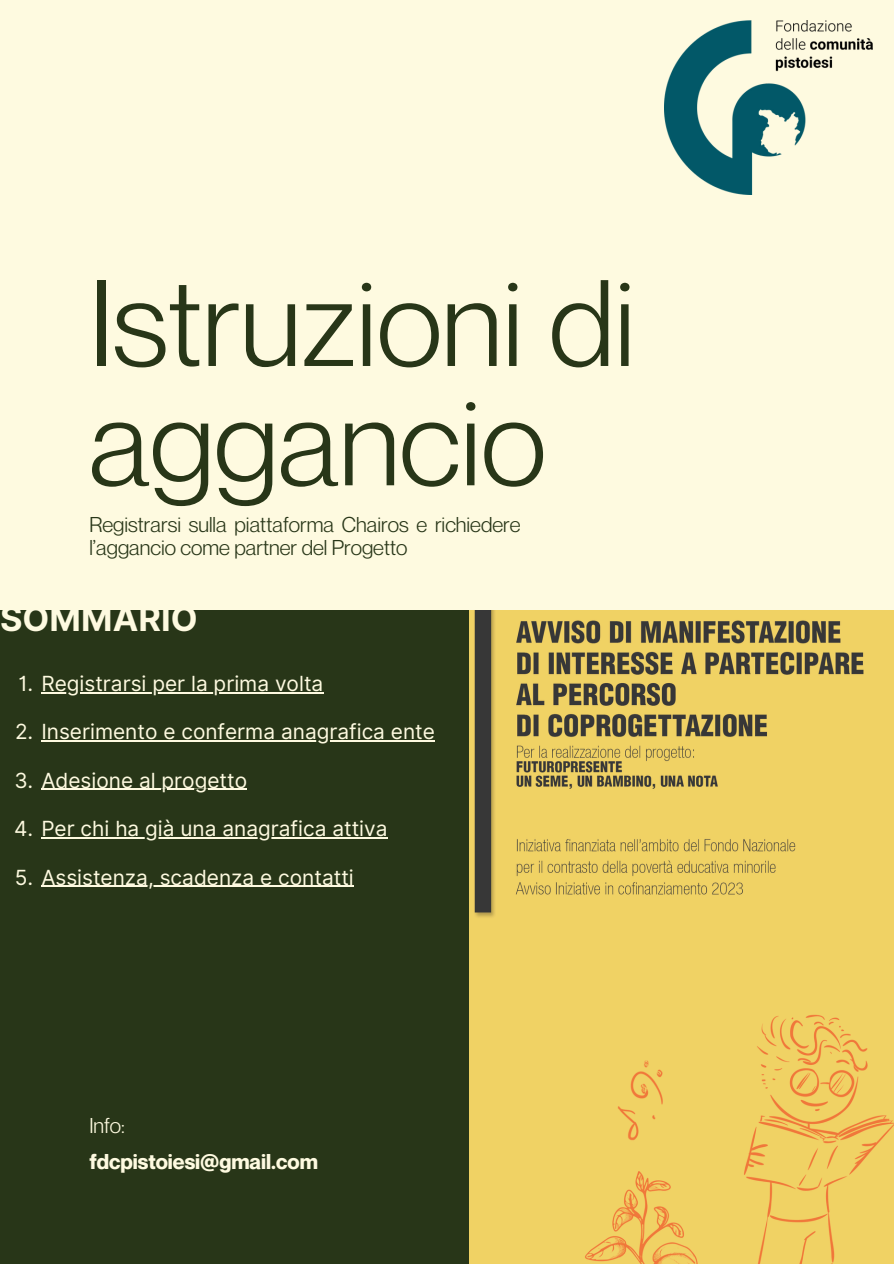
<style>
.page{position:relative;width:894px;height:1264px;background:#fff}
.page>*{position:absolute;margin:0;border:0;box-sizing:border-box;transform-origin:0 0}
.t1{font:120px/119.2px "Neue Montreal";color:#283618}
.t2{font:700 34.35px "Inter";color:#fefae0}
.t3{font:21px/22.5px "Neue Montreal";color:#283618}
.t4{font:700 21px "Neue Montreal";color:#fefae0}
.t5{font:21px "Neue Montreal";color:#fefae0}
.t6{font:20.85px "Inter";color:#fefae0}
</style>
<div class="page">
<div style="left:0;top:0;width:893px;height:1263px;background:#fefae0"></div>
<img style="left:468px;top:610px;width:425px;height:653px">
<div style="left:0;top:610px;width:468px;height:653px;background:#283618"></div>
<img style="left:664px;top:20px;width:208px;height:175px">
<hr style="left:41px;top:692px;width:282px;height:1px;background:#fefae0">
<hr style="left:41px;top:740px;width:394px;height:1px;background:#fefae0">
<hr style="left:41px;top:789px;width:206px;height:1px;background:#fefae0">
<hr style="left:41px;top:837px;width:346px;height:1px;background:#fefae0">
<hr style="left:41px;top:885px;width:313px;height:1px;background:#fefae0">
<h1 class="t1" style="left:89px;top:262px;width:547px">Istruzioni di aggancio</h1>
<p class="t3" style="left:89px;top:513px;width:432px">Registrarsi sulla piattaforma Chairos e richiedere l’aggancio come partner del Progetto</p>
<p class="t2" style="left:0;top:598px;width:199px">SOMMARIO</p>
<p class="t6" style="left:18px;top:671px;width:306px">1. Registrarsi per la prima volta</p>
<p class="t6" style="left:15px;top:719px;width:421px">2. Inserimento e conferma anagrafica ente</p>
<p class="t6" style="left:14px;top:767px;width:234px">3. Adesione al progetto</p>
<p class="t6" style="left:14px;top:816px;width:375px">4. Per chi ha già una anagrafica attiva</p>
<p class="t6" style="left:15px;top:864px;width:340px">5. Assistenza, scadenza e contatti</p>
<h2 class="t5" style="left:89px;top:1112px;width:37px">Info:</h2>
<p class="t4" style="left:89px;top:1148px;width:230px">fdcpistoiesi@gmail.com</p>
</div>
